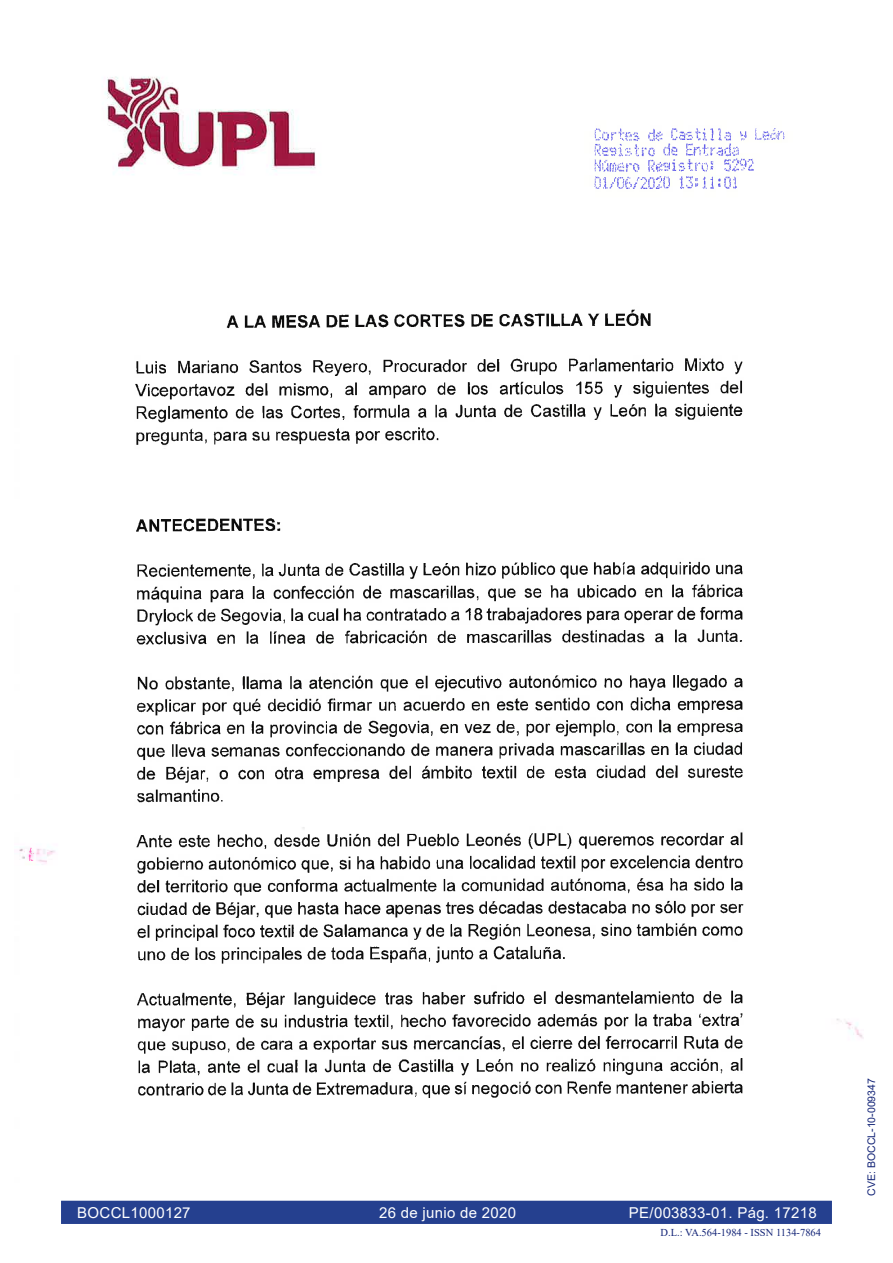
<style>
.page{position:relative;width:893px;height:1263px;background:#fff}
.page>*{position:absolute;margin:0;border:0;box-sizing:border-box;transform-origin:0 0}
.E_CVE{font:15px "Arial";letter-spacing:.02em;color:#fff}
.t1{font:10.5px "Times New Roman";color:#132477}
.t2{font:10.5px "Arial";color:#132477}
</style>
<div class="page">
<div style="left:60px;top:1200px;width:773px;height:25px;background:#25408f"></div>
<div style="left:60px;top:1199px;width:773px;height:26px;border:2px solid #fff"></div>
<img style="left:19px;top:76px;width:844px;height:1124px">
<img style="left:592px;top:127px;width:195px;height:62px">
<img style="left:29px;top:847px;width:5px;height:14px">
<img style="left:135px;top:309px;width:610px;height:789px">
<p class="E_CVE" style="left:77px;top:1202px;width:115px">BOCCL1000127</p>
<p class="E_CVE" style="left:379px;top:1202px;width:139px">26 de junio de 2020</p>
<p class="E_CVE" style="left:629px;top:1202px;width:189px">PE/003833-01. Pág. 17218</p>
<p class="t1" style="left:661px;top:1225px;width:162px">D.L.: VA.564-1984 - ISSN 1134-7864</p>
<p class="t2" style="left:864px;top:1195px;width:119px;rotate:-90deg">CVE: BOCCL-10-009347</p>
</div>
